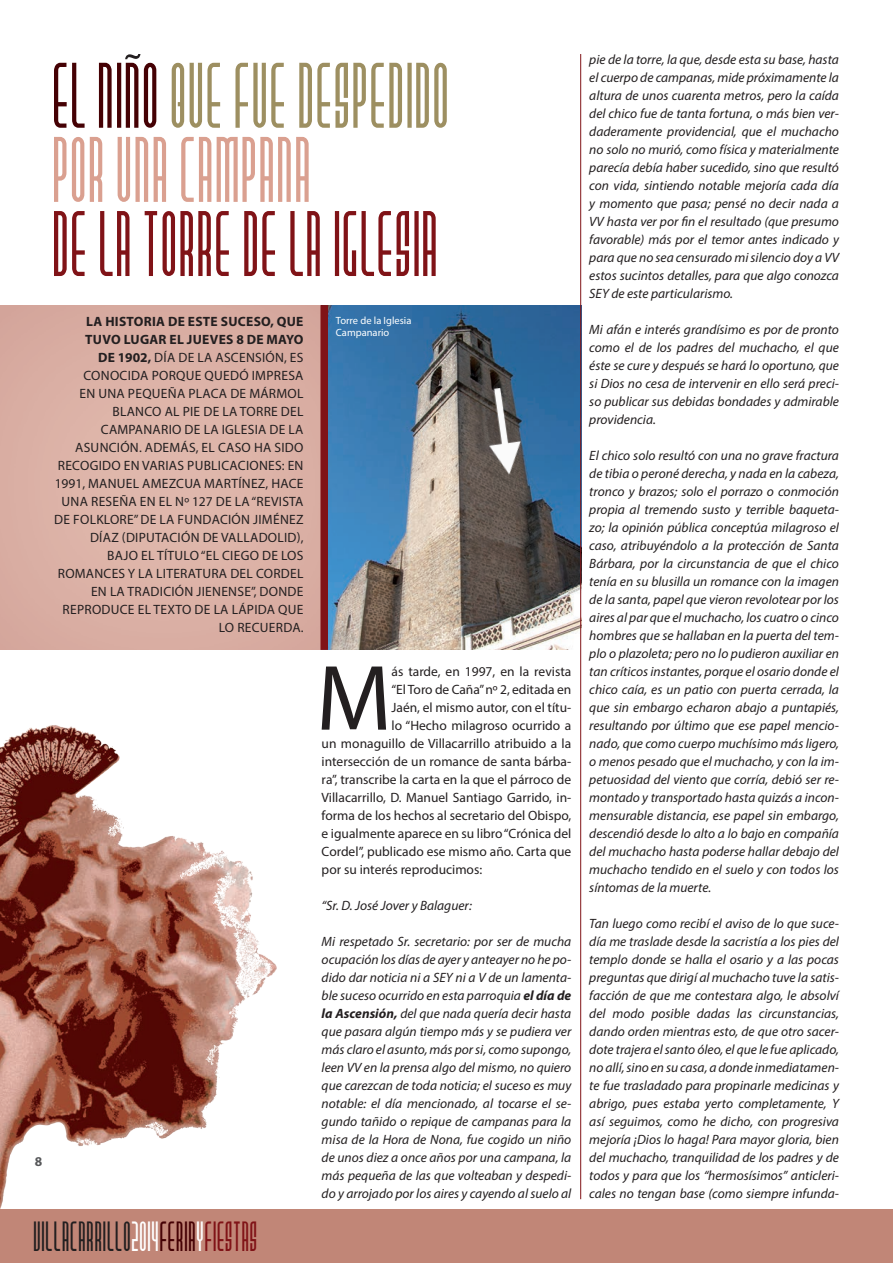
<style>
.page{position:relative;width:893px;height:1263px;background:#fff}
.page>*{position:absolute;margin:0;border:0;box-sizing:border-box;transform-origin:0 0}
.t1{font:98.25px "Pasta Palazzo";color:#9d8f61}
.t2{font:98.25px "Pasta Palazzo";color:#801317}
.t3{font:98.25px "Pasta Palazzo";color:#daa090}
.t4{font:93.6px "Myriad Pro";color:#231f20}
.t5{font:45px "Pasta Palazzo";color:#231f20}
.t6{font:italic 13.5px/18px "Myriad Pro";color:#231f20;text-align:justify}
.t7{font:13.5px/18px "Myriad Pro";letter-spacing:.005em;color:#231f20;text-align:right}
.t8{font:700 13.5px "Myriad Pro";color:#57585a}
.t9{font:10.5px/12.6px "Myriad Pro";color:#fff}
.s1{color:#450104}
.s2{font-weight:700}
.s3{color:#fff}
.s4{color:#801317}
</style>
<div class="page">
<img style="left:0;top:725px;width:277px;height:484px">
<div style="left:0;top:1209px;width:893px;height:54px;background:#c18677"></div>
<div style="left:0;top:303px;width:341px;height:348px;background:#dbb0a5"></div>
<img style="left:328px;top:305px;width:252px;height:345px">
<div style="left:320px;top:305px;width:8px;height:345px;background:#801317"></div>
<hr style="left:580px;top:54px;width:1px;height:1145px;background:#801317">
<img style="left:451px;top:346px;width:106px;height:177px">
<svg style="left:125px;top:54px;width:15px;height:5px"></svg>
<p class="t1" style="left:54px;top:36px;width:400px"><span class="s1">EL NINO</span> QUE FUE DESPEDIDO</p>
<p class="t3" style="left:54px;top:110px;width:261px">POR UNA CAMPANA</p>
<p class="t2" style="left:54px;top:185px;width:388px">DE LA TORRE DE LA IGLESIA</p>
<p class="t7" style="left:54px;top:312px;width:251px"><span class="s2">LA HISTORIA DE ESTE SUCESO, QUE<br>TUVO LUGAR EL JUEVES 8 DE MAYO<br>DE 1902,</span> DÍA DE LA ASCENSIÓN, ES<br>CONOCIDA PORQUE QUEDÓ IMPRESA<br>EN UNA PEQUEÑA PLACA DE MÁRMOL<br>BLANCO AL PIE DE LA TORRE DEL<br>CAMPANARIO DE LA IGLESIA DE LA<br>ASUNCIÓN. ADEMÁS, EL CASO HA SIDO<br>RECOGIDO EN VARIAS PUBLICACIONES: EN<br>1991, MANUEL AMEZCUA MARTÍNEZ, HACE<br>UNA RESEÑA EN EL Nº 127 DE LA “REVISTA<br>DE FOLKLORE” DE LA FUNDACIÓN JIMÉNEZ<br>DÍAZ (DIPUTACIÓN DE VALLADOLID),<br>BAJO EL TÍTULO “EL CIEGO DE LOS<br>ROMANCES Y LA LITERATURA DEL CORDEL<br>EN LA TRADICIÓN JIENENSE”, DONDE<br>REPRODUCE EL TEXTO DE LA LÁPIDA QUE<br>LO RECUERDA.</p>
<p class="t9" style="left:336px;top:314px;width:77px">Torre de la Iglesia<br>Campanario</p>
<p class="t8" style="left:35px;top:1152px;width:9px">8</p>
<p class="t4" style="left:316px;top:640px;width:77px">M</p>
<p class="t7" style="left:391px;top:662px;width:181px">ás tarde, en 1997, en la revista</p>
<p class="t7" style="left:391px;top:680px;width:181px">“El Toro de Caña” nº 2, editada en</p>
<p class="t7" style="left:391px;top:698px;width:181px">Jaén, el mismo autor, con el títu-</p>
<p class="t7" style="left:391px;top:716px;width:181px">lo “Hecho milagroso ocurrido a</p>
<p class="t7" style="left:322px;top:734px;width:251px">un monaguillo de Villacarrillo atribuido a la</p>
<p class="t7" style="left:322px;top:752px;width:251px">intersección de un romance de santa bárba-</p>
<p class="t7" style="left:322px;top:770px;width:251px">ra”, transcribe la carta en la que el párroco de</p>
<p class="t7" style="left:322px;top:788px;width:251px">Villacarrillo, D. Manuel Santiago Garrido, in-</p>
<p class="t7" style="left:322px;top:806px;width:251px">forma de los hechos al secretario del Obispo,</p>
<p class="t7" style="left:322px;top:824px;width:251px">e igualmente aparece en su libro “Crónica del</p>
<p class="t7" style="left:322px;top:842px;width:251px">Cordel”, publicado ese mismo año. Carta que</p>
<p class="t7" style="left:322px;top:860px;width:162px">por su interés reproducimos:</p>
<p class="t6" style="left:322px;top:896px;width:152px">“Sr. D. José Jover y Balaguer:</p>
<p class="t6" style="left:322px;top:932px;width:251px">Mi respetado Sr. secretario: por ser de mucha ocupación los días de ayer y anteayer no he po&shy;dido dar noticia ni a SEY ni a V de un lamenta&shy;ble suceso ocurrido en esta parroquia <span class="s2">el día de la Ascensión,</span> del que nada quería decir hasta que pasara algún tiempo más y se pudiera ver más claro el asunto, más por si, como supongo, leen VV en la prensa algo del mismo, no quiero que carezcan de toda noticia; el suceso es muy notable: el día mencionado, al tocarse el se&shy;gundo tañido o repique de campanas para la misa de la Hora de Nona, fue cogido un niño de unos diez a once años por una campana, la más pequeña de las que volteaban y despedi&shy;do y arrojado por los aires y cayendo al suelo al</p>
<h3 class="t5" style="left:34px;top:1209px;width:226px">VILLACARRILLO<span class="s3">2014</span><span class="s1">FERIA</span><span class="s3">Y</span><span class="s4">FIESTAS</span></h3>
<p class="t6" style="left:589px;top:50px;width:251px">pie de la torre, la que, desde esta su base, hasta el cuerpo de campanas, mide próximamente la altura de unos cuarenta metros, pero la caída del chico fue de tanta fortuna, o más bien ver&shy;daderamente providencial, que el muchacho no solo no murió, como física y materialmente parecía debía haber sucedido, sino que resultó con vida, sintiendo notable mejoría cada día y momento que pasa; pensé no decir nada a VV hasta ver por fin el resultado (que presumo favorable) más por el temor antes indicado y para que no sea censurado mi silencio doy a VV estos sucintos detalles, para que algo conozca SEY de este particularismo.</p>
<p class="t6" style="left:589px;top:320px;width:251px">Mi afán e interés grandísimo es por de pronto como el de los padres del muchacho, el que éste se cure y después se hará lo oportuno, que si Dios no cesa de intervenir en ello será preci&shy;so publicar sus debidas bondades y admirable providencia.</p>
<p class="t6" style="left:589px;top:446px;width:251px">El chico solo resultó con una no grave fractura de tibia o peroné derecha, y nada en la cabeza, tronco y brazos; solo el porrazo o conmoción propia al tremendo susto y terrible baqueta&shy;zo; la opinión pública conceptúa milagroso el caso, atribuyéndolo a la protección de Santa Bárbara, por la circunstancia de que el chico tenía en su blusilla un romance con la imagen de la santa, papel que vieron revolotear por los aires al par que el muchacho, los cuatro o cinco hombres que se hallaban en la puerta del tem&shy;plo o plazoleta; pero no lo pudieron auxiliar en tan críticos instantes, porque el osario donde el chico caía, es un patio con puerta cerrada, la que sin embargo echaron abajo a puntapiés, resultando por último que ese papel mencio&shy;nado, que como cuerpo muchísimo más ligero, o menos pesado que el muchacho, y con la im&shy;petuosidad del viento que corría, debió ser re&shy;montado y transportado hasta quizás a incon&shy;mensurable distancia, ese papel sin embargo, descendió desde lo alto a lo bajo en compañía del muchacho hasta poderse hallar debajo del muchacho tendido en el suelo y con todos los síntomas de la muerte.</p>
<p class="t6" style="left:589px;top:914px;width:251px">Tan luego como recibí el aviso de lo que suce&shy;día me traslade desde la sacristía a los pies del templo donde se halla el osario y a las pocas preguntas que dirigí al muchacho tuve la satis&shy;facción de que me contestara algo, le absolví del modo posible dadas las circunstancias, dando orden mientras esto, de que otro sacer&shy;dote trajera el santo óleo, el que le fue aplicado, no allí, sino en su casa, a donde inmediatamen&shy;te fue trasladado para propinarle medicinas y abrigo, pues estaba yerto completamente, Y así seguimos, como he dicho, con progresiva mejoría ¡Dios lo haga! Para mayor gloria, bien del muchacho, tranquilidad de los padres y de todos y para que los “hermosísimos” anticleri&shy;cales no tengan base (como siempre infunda-</p>
</div>
